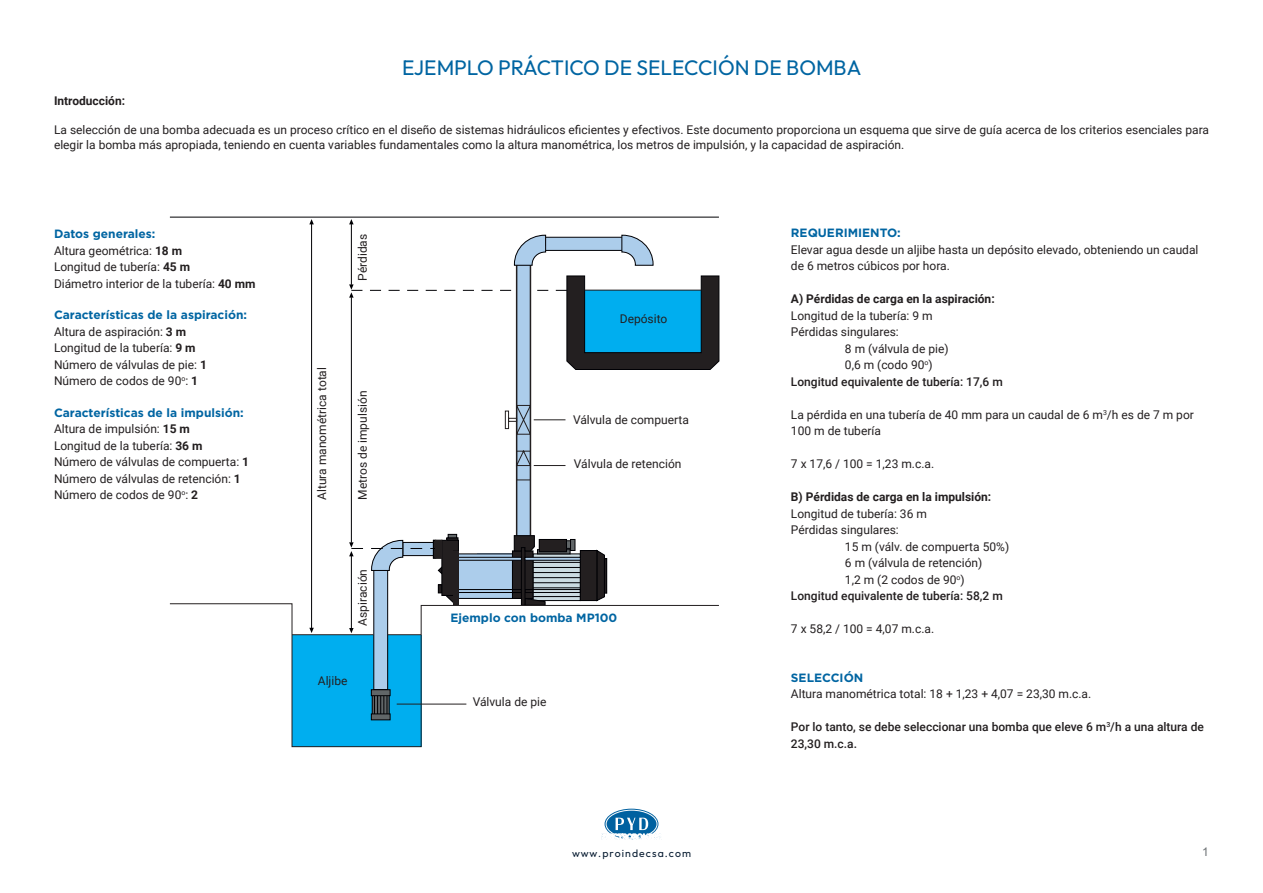
<style>
.page{position:relative;width:1263px;height:893px;background:#fff}
.page>*{position:absolute;margin:0;border:0;box-sizing:border-box;transform-origin:0 0}
.t1{font:100 21px "Outfit";color:#0065a2}
.t2{font:12px/16.5px "Roboto";color:#231f20}
.t3{font:500 12px/16.5px "Roboto";color:#231f20}
.t4{font:700 12px "Gotham";color:#0065a2}
.t5{font:700 12px "Roboto";color:#231f20}
.t6{font:12px "Arial";color:#6d7275}
.t7{font:100 10.5px "Outfit";letter-spacing:.105em;color:#0a1e33}
.s1{font-weight:700}
.s2{font-family:"Gotham";font-weight:700;color:#0065a2}
</style>
<div class="page">
<svg style="left:604px;top:809px;width:54px;height:30px"></svg>
<div style="left:606px;top:810px;width:51px;height:28px;border:1px solid #fff;border-radius:50%"></div>
<svg style="left:601px;top:818px;width:61px;height:22px"></svg>
<div style="left:517px;top:264px;width:13px;height:275px;background:#accdeb"></div>
<div style="left:516px;top:264px;width:15px;height:276px;border:2px solid #231f20"></div>
<div style="left:544px;top:237px;width:79px;height:14px;background:#accdeb;border:1px solid #000004"></div>
<svg style="left:514px;top:235px;width:32px;height:30px"></svg>
<svg style="left:597px;top:550px;width:8px;height:51px"></svg>
<div style="left:604px;top:558px;width:3px;height:35px;border:1px solid #000004"></div>
<div style="left:580px;top:550px;width:17px;height:51px;background:#231f20"></div>
<div style="left:580px;top:550px;width:17px;height:51px;border:1px solid #000004"></div>
<svg style="left:622px;top:235px;width:31px;height:30px"></svg>
<hr style="left:170px;top:217px;width:549px;height:1px;background:#000004">
<hr style="left:311px;top:224px;width:1px;height:404px;background:#000004">
<svg style="left:309px;top:219px;width:5px;height:5px"></svg>
<hr style="left:351px;top:224px;width:1px;height:61px;background:#000004">
<svg style="left:349px;top:219px;width:5px;height:5px"></svg>
<hr style="left:351px;top:297px;width:1px;height:246px;background:#000004">
<svg style="left:349px;top:276px;width:370px;height:94px"></svg>
<svg style="left:349px;top:534px;width:232px;height:69px"></svg>
<svg style="left:169px;top:603px;width:550px;height:144px"></svg>
<div style="left:453px;top:551px;width:5px;height:54px;background:#231f20"></div>
<div style="left:453px;top:551px;width:6px;height:54px;border:1px solid #231f20"></div>
<div style="left:436px;top:540px;width:6px;height:18px;background:#231f20"></div>
<div style="left:435px;top:540px;width:7px;height:18px;border:1px solid #231f20"></div>
<hr style="left:292px;top:634px;width:82px;height:1px;background:#231f20">
<hr style="left:388px;top:634px;width:33px;height:1px;background:#231f20">
<hr style="left:585px;top:290px;width:116px;height:1px;background:#231f20">
<hr style="left:397px;top:704px;width:69px;height:1px;background:#231f20">
<svg style="left:505px;top:405px;width:61px;height:76px"></svg>
<p class="t1" style="left:402px;top:56px;width:461px">EJEMPLO PRÁCTICO DE SELECCIÓN DE BOMBA</p>
<p class="t5" style="left:54px;top:93px;width:73px">Introducción:</p>
<p class="t2" style="left:54px;top:122px;width:1156px;line-height:14.4px">La selección de una bomba adecuada es un proceso crítico en el diseño de sistemas hidráulicos eficientes y efectivos. Este documento proporciona un esquema que sirve de guía acerca de los criterios esenciales para elegir la bomba más apropiada, teniendo en cuenta variables fundamentales como la altura manométrica, los metros de impulsión, y la capacidad de aspiración.</p>
<p class="t4" style="left:54px;top:226px;width:103px">Datos generales:</p>
<p class="t2" style="left:54px;top:242px;width:130px">Altura geométrica: <span class="s1">18 m</span></p>
<p class="t2" style="left:54px;top:258px;width:138px">Longitud de tubería: <span class="s1">45 m</span></p>
<p class="t2" style="left:54px;top:275px;width:203px">Diámetro interior de la tubería: <span class="s1">40 mm</span></p>
<p class="t4" style="left:54px;top:307px;width:195px">Características de la aspiración:</p>
<p class="t2" style="left:54px;top:323px;width:134px">Altura de aspiración: <span class="s1">3 m</span></p>
<p class="t2" style="left:54px;top:339px;width:143px">Longitud de la tubería: <span class="s1">9 m</span></p>
<p class="t2" style="left:54px;top:356px;width:154px">Número de válvulas de pie: <span class="s1">1</span></p>
<p class="t2" style="left:54px;top:372px;width:146px">Número de codos de 90<sup>o</sup>: <span class="s1">1</span></p>
<p class="t4" style="left:54px;top:404px;width:191px">Características de la impulsión:</p>
<p class="t2" style="left:54px;top:420px;width:137px">Altura de impulsión: <span class="s1">15 m</span></p>
<p class="t2" style="left:54px;top:437px;width:150px">Longitud de la tubería: <span class="s1">36 m</span></p>
<p class="t2" style="left:54px;top:453px;width:197px">Número de válvulas de compuerta: <span class="s1">1</span></p>
<p class="t2" style="left:54px;top:470px;width:188px">Número de válvulas de retención: <span class="s1">1</span></p>
<p class="t2" style="left:54px;top:486px;width:146px">Número de codos de 90<sup>o</sup>: <span class="s1">2</span></p>
<p class="t2" style="left:354px;top:281px;width:48px;rotate:-90deg">Pérdidas</p>
<p class="t2" style="left:313px;top:500px;width:134px;rotate:-90deg">Altura manométrica total</p>
<p class="t2" style="left:354px;top:500px;width:111px;rotate:-90deg">Metros de impulsión</p>
<p class="t2" style="left:354px;top:626px;width:58px;rotate:-90deg">Aspiración</p>
<p class="t2" style="left:318px;top:672px;width:31px">Aljibe</p>
<p class="t2" style="left:620px;top:311px;width:49px">Depósito</p>
<p class="t2" style="left:573px;top:411px;width:117px">Válvula de compuerta</p>
<p class="t2" style="left:574px;top:455px;width:109px">Válvula de retención</p>
<p class="t4" style="left:451px;top:610px;width:168px">Ejemplo con bomba MP100</p>
<p class="t2" style="left:473px;top:693px;width:75px">Válvula de pie</p>
<p class="t2" style="left:791px;top:224px;width:409px"><span class="s2">REQUERIMIENTO:<br></span>Elevar agua desde un aljibe hasta un depósito elevado, obteniendo un caudal de 6 metros cúbicos por hora.</p>
<p class="t5" style="left:791px;top:290px;width:205px">A) Pérdidas de carga en la aspiración:</p>
<p class="t2" style="left:791px;top:307px;width:143px">Longitud de la tubería: 9 m</p>
<p class="t2" style="left:791px;top:323px;width:109px">Pérdidas singulares:</p>
<p class="t2" style="left:845px;top:340px;width:105px">8 m (válvula de pie)</p>
<p class="t2" style="left:845px;top:356px;width:89px">0,6 m (codo 90<sup>o</sup>)</p>
<p class="t3" style="left:791px;top:373px;width:213px">Longitud equivalente de tubería: 17,6 m</p>
<p class="t2" style="left:791px;top:406px;width:404px">La pérdida en una tubería de 40 mm para un caudal de 6 m<sup>3</sup>/h es de 7 m por<br>100 m de tubería</p>
<p class="t2" style="left:791px;top:455px;width:145px">7 x 17,6 / 100 = 1,23 m.c.a.</p>
<p class="t5" style="left:791px;top:488px;width:202px">B) Pérdidas de carga en la impulsión:</p>
<p class="t2" style="left:791px;top:505px;width:137px">Longitud de tubería: 36 m</p>
<p class="t2" style="left:791px;top:521px;width:109px">Pérdidas singulares:</p>
<p class="t2" style="left:845px;top:538px;width:166px">15 m (válv. de compuerta 50%)</p>
<p class="t2" style="left:845px;top:554px;width:139px">6 m (válvula de retención)</p>
<p class="t2" style="left:845px;top:571px;width:121px">1,2 m (2 codos de 90<sup>o</sup>)</p>
<p class="t3" style="left:791px;top:587px;width:213px">Longitud equivalente de tubería: 58,2 m</p>
<p class="t2" style="left:791px;top:620px;width:145px">7 x 58,2 / 100 = 4,07 m.c.a.</p>
<p class="t4" style="left:791px;top:669px;width:74px">SELECCIÓN</p>
<p class="t2" style="left:791px;top:685px;width:302px">Altura manométrica total: 18 + 1,23 + 4,07 = 23,30 m.c.a.</p>
<p class="t3" style="left:791px;top:718px;width:414px">Por lo tanto, se debe seleccionar una bomba que eleve 6 m<sup>3</sup>/h a una altura de<br>23,30 m.c.a.</p>
<p class="t7" style="left:572px;top:847px;width:120px">www.proindecsa.com</p>
<p class="t6" style="left:1202px;top:844px;width:8px">1</p>
</div>
